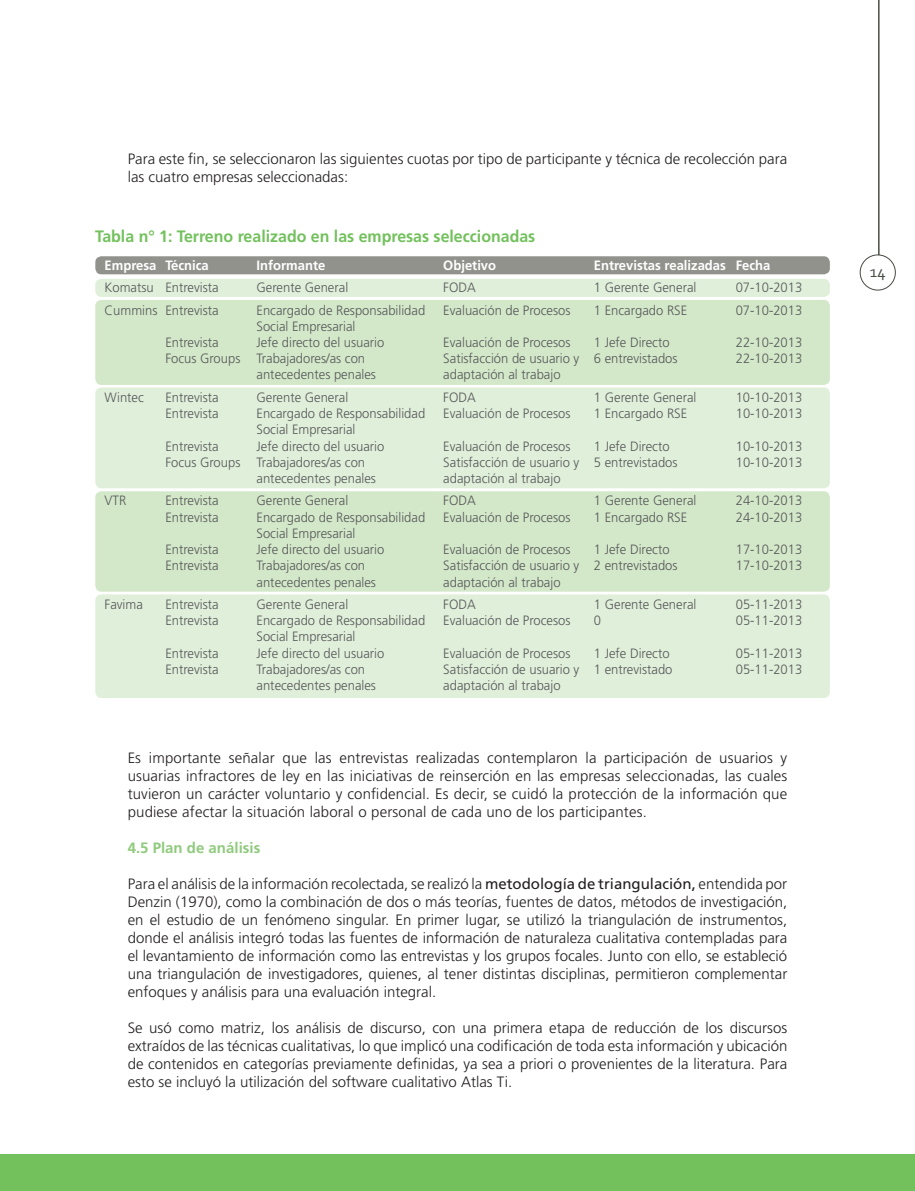
<style>
.page{position:relative;width:915px;height:1191px;background:#fff}
.page>*{position:absolute;margin:0;border:0;box-sizing:border-box;transform-origin:0 0}
.t1{font:700 16.5px "Frutiger LT Std";color:#72c15c;scale:.96 1}
.t2{font:16.5px "Corbel";color:#484d45}
.t3{font:300 15px/18px "Frutiger LT Std";color:#231f20;text-align:justify}
.t4{font:700 15px "Frutiger LT Std";color:#8fcb7c}
.t5{font:300 13.5px "Frutiger LT Std";color:#57585a;scale:.96 1}
.t6{font:700 13.5px "Frutiger LT Std";color:#fff;scale:.96 1}
.s1{font-weight:400}
</style>
<div class="page">
<div style="left:859px;top:254px;width:36px;height:36px;border:1px solid #484d45;border-radius:50%"></div>
<hr style="left:877px;top:0;width:2px;height:255px;background:#484d45">
<div style="left:0;top:1154px;width:914px;height:37px;background:#72c15c"></div>
<div style="left:95px;top:387px;width:734px;height:101px;background:#e0efda;border-radius:6px"></div>
<div style="left:95px;top:594px;width:734px;height:104px;background:#e0efda;border-radius:6px"></div>
<div style="left:95px;top:491px;width:734px;height:100px;background:#d3e8c9;border-radius:6px"></div>
<div style="left:95px;top:300px;width:734px;height:85px;background:#d3e8c9;border-radius:6px"></div>
<div style="left:95px;top:279px;width:734px;height:18px;background:#e0efda;border-radius:6px"></div>
<div style="left:95px;top:256px;width:734px;height:18px;background:#92928d;border-radius:6px"></div>
<p class="t3" style="left:128px;top:150px;width:660px">Para este fin, se seleccionaron las siguientes cuotas por tipo de participante y técnica de recolección para las cuatro empresas seleccionadas:</p>
<p class="t1" style="left:95px;top:227px;width:459px">Tabla n° 1: Terreno realizado en las empresas seleccionadas</p>
<p class="t6" style="left:104px;top:257px;width:110px">Empresa Técnica</p>
<p class="t6" style="left:256px;top:257px;width:73px">Informante</p>
<p class="t6" style="left:443px;top:257px;width:57px">Objetivo</p>
<p class="t6" style="left:593px;top:257px;width:185px">Entrevistas realizadas Fecha</p>
<p class="t5" style="left:104px;top:280px;width:120px">Komatsu Entrevista</p>
<p class="t5" style="left:256px;top:280px;width:97px">Gerente General</p>
<p class="t5" style="left:443px;top:280px;width:35px">FODA</p>
<p class="t5" style="left:593px;top:280px;width:108px">1 Gerente General</p>
<p class="t5" style="left:735px;top:280px;width:71px">07-10-2013</p>
<p class="t5" style="left:104px;top:302px;width:120px">Cummins Entrevista</p>
<p class="t5" style="left:256px;top:302px;width:177px">Encargado de Responsabilidad</p>
<p class="t5" style="left:443px;top:302px;width:134px">Evaluación de Procesos</p>
<p class="t5" style="left:593px;top:302px;width:99px">1 Encargado RSE</p>
<p class="t5" style="left:735px;top:302px;width:71px">07-10-2013</p>
<p class="t5" style="left:256px;top:318px;width:104px">Social Empresarial</p>
<p class="t5" style="left:165px;top:335px;width:57px">Entrevista</p>
<p class="t5" style="left:256px;top:335px;width:135px">Jefe directo del usuario</p>
<p class="t5" style="left:443px;top:335px;width:134px">Evaluación de Procesos</p>
<p class="t5" style="left:593px;top:335px;width:80px">1 Jefe Directo</p>
<p class="t5" style="left:735px;top:335px;width:71px">22-10-2013</p>
<p class="t5" style="left:165px;top:351px;width:209px">Focus Groups Trabajadores/as con</p>
<p class="t5" style="left:443px;top:351px;width:245px">Satisfacción de usuario y 6 entrevistados</p>
<p class="t5" style="left:735px;top:351px;width:71px">22-10-2013</p>
<p class="t5" style="left:256px;top:367px;width:126px">antecedentes penales</p>
<p class="t5" style="left:443px;top:367px;width:124px">adaptación al trabajo</p>
<p class="t5" style="left:104px;top:389px;width:42px">Wintec</p>
<p class="t5" style="left:165px;top:389px;width:57px">Entrevista</p>
<p class="t5" style="left:256px;top:389px;width:97px">Gerente General</p>
<p class="t5" style="left:443px;top:389px;width:35px">FODA</p>
<p class="t5" style="left:593px;top:389px;width:108px">1 Gerente General</p>
<p class="t5" style="left:735px;top:389px;width:71px">10-10-2013</p>
<p class="t5" style="left:165px;top:406px;width:57px">Entrevista</p>
<p class="t5" style="left:256px;top:406px;width:177px">Encargado de Responsabilidad</p>
<p class="t5" style="left:443px;top:406px;width:134px">Evaluación de Procesos</p>
<p class="t5" style="left:593px;top:406px;width:99px">1 Encargado RSE</p>
<p class="t5" style="left:735px;top:406px;width:71px">10-10-2013</p>
<p class="t5" style="left:256px;top:422px;width:104px">Social Empresarial</p>
<p class="t5" style="left:165px;top:438px;width:57px">Entrevista</p>
<p class="t5" style="left:256px;top:438px;width:135px">Jefe directo del usuario</p>
<p class="t5" style="left:443px;top:438px;width:134px">Evaluación de Procesos</p>
<p class="t5" style="left:593px;top:438px;width:80px">1 Jefe Directo</p>
<p class="t5" style="left:735px;top:438px;width:71px">10-10-2013</p>
<p class="t5" style="left:165px;top:454px;width:209px">Focus Groups Trabajadores/as con</p>
<p class="t5" style="left:443px;top:454px;width:245px">Satisfacción de usuario y 5 entrevistados</p>
<p class="t5" style="left:735px;top:454px;width:71px">10-10-2013</p>
<p class="t5" style="left:256px;top:470px;width:126px">antecedentes penales</p>
<p class="t5" style="left:443px;top:470px;width:124px">adaptación al trabajo</p>
<p class="t5" style="left:104px;top:493px;width:24px">VTR</p>
<p class="t5" style="left:165px;top:493px;width:57px">Entrevista</p>
<p class="t5" style="left:256px;top:493px;width:97px">Gerente General</p>
<p class="t5" style="left:443px;top:493px;width:35px">FODA</p>
<p class="t5" style="left:593px;top:493px;width:108px">1 Gerente General</p>
<p class="t5" style="left:735px;top:493px;width:71px">24-10-2013</p>
<p class="t5" style="left:165px;top:509px;width:57px">Entrevista</p>
<p class="t5" style="left:256px;top:509px;width:177px">Encargado de Responsabilidad</p>
<p class="t5" style="left:443px;top:509px;width:134px">Evaluación de Procesos</p>
<p class="t5" style="left:593px;top:509px;width:99px">1 Encargado RSE</p>
<p class="t5" style="left:735px;top:509px;width:71px">24-10-2013</p>
<p class="t5" style="left:256px;top:525px;width:104px">Social Empresarial</p>
<p class="t5" style="left:165px;top:542px;width:57px">Entrevista</p>
<p class="t5" style="left:256px;top:542px;width:135px">Jefe directo del usuario</p>
<p class="t5" style="left:443px;top:542px;width:134px">Evaluación de Procesos</p>
<p class="t5" style="left:593px;top:542px;width:80px">1 Jefe Directo</p>
<p class="t5" style="left:735px;top:542px;width:71px">17-10-2013</p>
<p class="t5" style="left:165px;top:558px;width:57px">Entrevista</p>
<p class="t5" style="left:256px;top:558px;width:115px">Trabajadores/as con</p>
<p class="t5" style="left:443px;top:558px;width:245px">Satisfacción de usuario y 2 entrevistados</p>
<p class="t5" style="left:735px;top:558px;width:71px">17-10-2013</p>
<p class="t5" style="left:256px;top:574px;width:126px">antecedentes penales</p>
<p class="t5" style="left:443px;top:574px;width:124px">adaptación al trabajo</p>
<p class="t5" style="left:104px;top:596px;width:41px">Favima</p>
<p class="t5" style="left:165px;top:596px;width:57px">Entrevista</p>
<p class="t5" style="left:256px;top:596px;width:97px">Gerente General</p>
<p class="t5" style="left:443px;top:596px;width:35px">FODA</p>
<p class="t5" style="left:593px;top:596px;width:108px">1 Gerente General</p>
<p class="t5" style="left:735px;top:596px;width:71px">05-11-2013</p>
<p class="t5" style="left:165px;top:613px;width:57px">Entrevista</p>
<p class="t5" style="left:256px;top:613px;width:177px">Encargado de Responsabilidad</p>
<p class="t5" style="left:443px;top:613px;width:134px">Evaluación de Procesos</p>
<p class="t5" style="left:593px;top:613px;width:9px">0</p>
<p class="t5" style="left:735px;top:613px;width:71px">05-11-2013</p>
<p class="t5" style="left:256px;top:629px;width:104px">Social Empresarial</p>
<p class="t5" style="left:165px;top:645px;width:57px">Entrevista</p>
<p class="t5" style="left:256px;top:645px;width:135px">Jefe directo del usuario</p>
<p class="t5" style="left:443px;top:645px;width:134px">Evaluación de Procesos</p>
<p class="t5" style="left:593px;top:645px;width:80px">1 Jefe Directo</p>
<p class="t5" style="left:735px;top:645px;width:71px">05-11-2013</p>
<p class="t5" style="left:165px;top:661px;width:57px">Entrevista</p>
<p class="t5" style="left:256px;top:661px;width:115px">Trabajadores/as con</p>
<p class="t5" style="left:443px;top:661px;width:240px">Satisfacción de usuario y 1 entrevistado</p>
<p class="t5" style="left:735px;top:661px;width:71px">05-11-2013</p>
<p class="t5" style="left:256px;top:677px;width:126px">antecedentes penales</p>
<p class="t5" style="left:443px;top:677px;width:124px">adaptación al trabajo</p>
<p class="t3" style="left:128px;top:749px;width:661px">Es importante señalar que las entrevistas realizadas contemplaron la participación de usuarios y usuarias infractores de ley en las iniciativas de reinserción en las empresas seleccionadas, las cuales tuvieron un carácter voluntario y confidencial. Es decir, se cuidó la protección de la información que pudiese afectar la situación laboral o personal de cada uno de los participantes.</p>
<p class="t4" style="left:128px;top:838px;width:134px">4.5 Plan de análisis</p>
<p class="t3" style="left:128px;top:875px;width:661px">Para el análisis de la información recolectada, se realizó la <span class="s1">metodología de triangulación,</span> entendida por Denzin (1970), como la combinación de dos o más teorías, fuentes de datos, métodos de investigación, en el estudio de un fenómeno singular. En primer lugar, se utilizó la triangulación de instrumentos, donde el análisis integró todas las fuentes de información de naturaleza cualitativa contempladas para el levantamiento de información como las entrevistas y los grupos focales. Junto con ello, se estableció una triangulación de investigadores, quienes, al tener distintas disciplinas, permitieron complementar enfoques y análisis para una evaluación integral.</p>
<p class="t3" style="left:128px;top:1019px;width:661px">Se usó como matriz, los análisis de discurso, con una primera etapa de reducción de los discursos extraídos de las técnicas cualitativas, lo que implicó una codificación de toda esta información y ubicación de contenidos en categorías previamente definidas, ya sea a priori o provenientes de la literatura. Para esto se incluyó la utilización del software cualitativo Atlas Ti.</p>
<p class="t2" style="left:869px;top:262px;width:17px">14</p>
</div>
